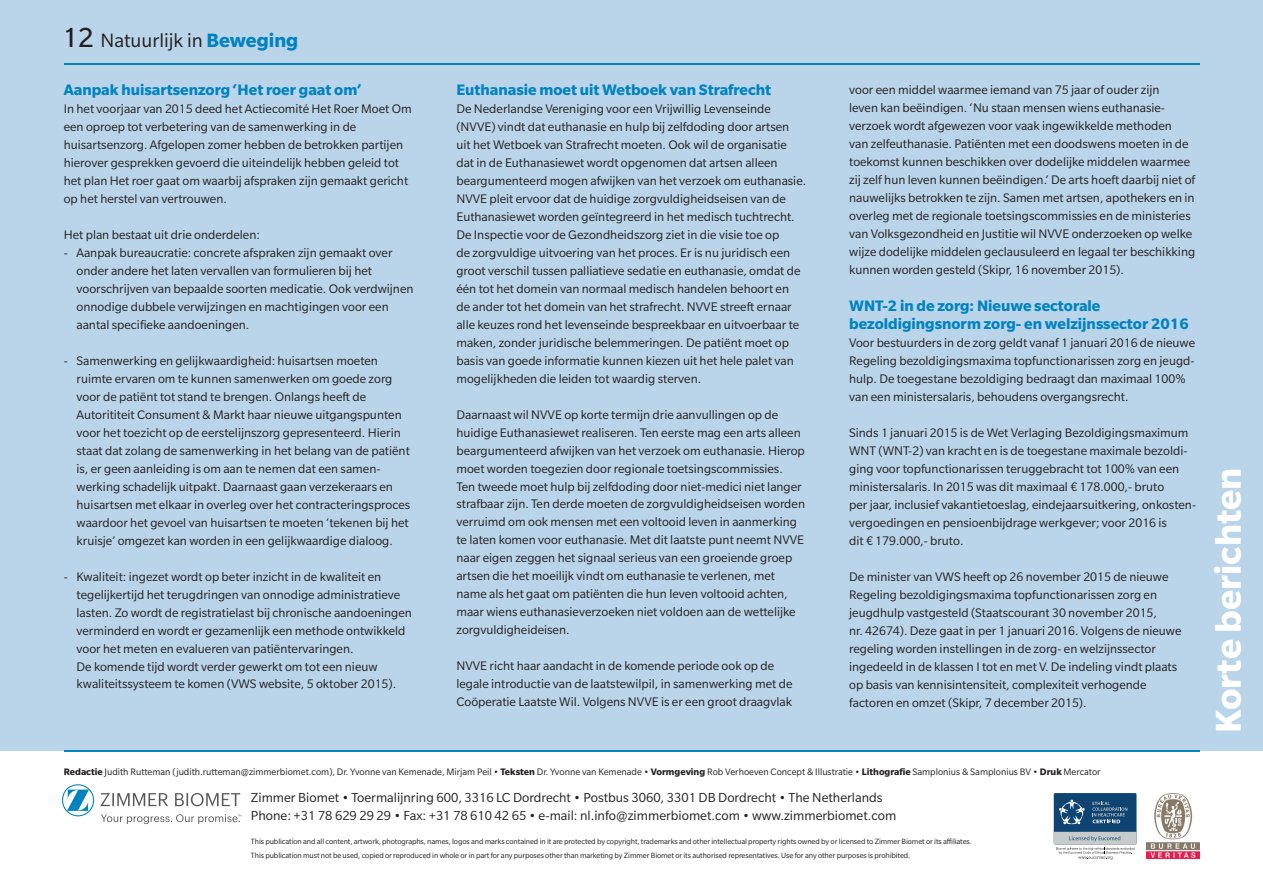
<style>
.page{position:relative;width:1263px;height:893px;background:#fff}
.page>*{position:absolute;margin:0;border:0;box-sizing:border-box;transform-origin:0 0}
.t1{font:700 39px "Slate Pro";color:#fff}
.t2{font:21px "Slate Pro";color:#231f20}
.t3{font:700 16.5px/18px "Slate Pro";color:#0083bf}
.t4{font:14.25px/18px "Slate Pro";color:#231f20}
.t5{font:13.5px/18px "Slate Pro";color:#231f20}
.t6{font:10.2px "Slate Pro";color:#231f20}
.t7{font:8.25px/13.5px "Slate Pro";letter-spacing:-.01em;color:#231f20}
.s1{font-size:30px}
.s2{font-weight:700;color:#0083bf}
.s3{font-weight:700}
</style>
<div class="page">
<div style="left:0;top:0;width:1263px;height:750px;background:#bad4ea"></div>
<hr style="left:64px;top:750px;width:1135px;height:2px;background:#0083bf">
<img style="left:1146px;top:793px;width:53px;height:66px">
<div style="left:1054px;top:793px;width:82px;height:51px;background:#0f4472"></div>
<svg style="left:1092px;top:802px;width:35px;height:21px"></svg>
<svg style="left:1059px;top:800px;width:26px;height:24px"></svg>
<svg style="left:1054px;top:832px;width:82px;height:28px"></svg>
<hr style="left:64px;top:64px;width:1135px;height:1px;background:#0083bf">
<svg style="left:100px;top:793px;width:140px;height:13px"></svg>
<svg style="left:62px;top:784px;width:32px;height:32px"></svg>
<svg style="left:101px;top:814px;width:140px;height:10px"></svg>
<h2 class="t2" style="left:62px;top:30px;width:237px"><span class="s1">12</span> Natuurlijk in <span class="s2">Beweging</span></h2>
<p class="t3" style="left:64px;top:80px;width:299px">Aanpak huisartsenzorg ‘Het roer gaat om’</p>
<p class="t5" style="left:64px;top:99px;width:350px">In het voorjaar van 2015 deed het Actiecomité Het Roer Moet Om een oproep tot verbetering van de samenwerking in de huisartsenzorg. Afgelopen zomer hebben de betrokken partijen hierover gesprekken gevoerd die uiteindelijk hebben geleid tot het plan Het roer gaat om waarbij afspraken zijn gemaakt gericht op het herstel van vertrouwen.</p>
<p class="t5" style="left:64px;top:225px;width:198px">Het plan bestaat uit drie onderdelen:</p>
<p class="t5" style="left:77px;top:243px;width:338px;text-indent:-13px">- Aanpak bureaucratie: concrete afspraken zijn gemaakt over onder andere het laten vervallen van formulieren bij het voorschrijven van bepaalde soorten medicatie. Ook verdwijnen onnodige dubbele verwijzingen en machtigingen voor een aantal specifieke aandoeningen.</p>
<p class="t5" style="left:77px;top:351px;width:335px;text-indent:-13px">- Samenwerking en gelijkwaardigheid: huisartsen moeten ruimte ervaren om te kunnen samenwerken om goede zorg voor de patiënt tot stand te brengen. Onlangs heeft de Autorititeit Consument &amp; Markt haar nieuwe uitgangspunten voor het toezicht op de eerstelijnszorg gepresenteerd. Hierin staat dat zolang de samenwerking in het belang van de patiënt is, er geen aanleiding is om aan te nemen dat een samen&shy;werking schadelijk uitpakt. Daarnaast gaan verzekeraars en huisartsen met elkaar in overleg over het contracteringsproces waardoor het gevoel van huisartsen te moeten ‘tekenen bij het kruisje’ omgezet kan worden in een gelijkwaardige dialoog.</p>
<p class="t5" style="left:77px;top:567px;width:337px;text-indent:-13px">- Kwaliteit: ingezet wordt op beter inzicht in de kwaliteit en tegelijkertijd het terugdringen van onnodige administratieve lasten. Zo wordt de registratielast bij chronische aandoeningen verminderd en wordt er gezamenlijk een methode ontwikkeld voor het meten en evalueren van patiëntervaringen.<br>De komende tijd wordt verder gewerkt om tot een nieuw kwaliteitssysteem te komen (VWS website, 5 oktober 2015).</p>
<p class="t3" style="left:456px;top:80px;width:316px">Euthanasie moet uit Wetboek van Strafrecht</p>
<p class="t5" style="left:456px;top:99px;width:351px">De Nederlandse Vereniging voor een Vrijwillig Levenseinde (NVVE) vindt dat euthanasie en hulp bij zelfdoding door artsen uit het Wetboek van Strafrecht moeten. Ook wil de organisatie dat in de Euthanasiewet wordt opgenomen dat artsen alleen beargumenteerd mogen afwijken van het verzoek om euthanasie.<br>NVVE pleit ervoor dat de huidige zorgvuldigheidseisen van de Euthanasiewet worden geïntegreerd in het medisch tuchtrecht.<br>De Inspectie voor de Gezondheidszorg ziet in die visie toe op<br>de zorgvuldige uitvoering van het proces. Er is nu juridisch een groot verschil tussen palliatieve sedatie en euthanasie, omdat de één tot het domein van normaal medisch handelen behoort en<br>de ander tot het domein van het strafrecht. NVVE streeft ernaar alle keuzes rond het levenseinde bespreekbaar en uitvoerbaar te maken, zonder juridische belemmeringen. De patiënt moet op basis van goede informatie kunnen kiezen uit het hele palet van mogelijkheden die leiden tot waardig sterven.</p>
<p class="t5" style="left:456px;top:405px;width:350px">Daarnaast wil NVVE op korte termijn drie aanvullingen op de huidige Euthanasiewet realiseren. Ten eerste mag een arts alleen beargumenteerd afwijken van het verzoek om euthanasie. Hierop moet worden toegezien door regionale toetsingscommissies.<br>Ten tweede moet hulp bij zelfdoding door niet-medici niet langer strafbaar zijn. Ten derde moeten de zorgvuldigheidseisen worden verruimd om ook mensen met een voltooid leven in aanmerking te laten komen voor euthanasie. Met dit laatste punt neemt NVVE naar eigen zeggen het signaal serieus van een groeiende groep artsen die het moeilijk vindt om euthanasie te verlenen, met name als het gaat om patiënten die hun leven voltooid achten, maar wiens euthanasieverzoeken niet voldoen aan de wettelijke zorgvuldigheideisen.</p>
<p class="t5" style="left:456px;top:657px;width:337px">NVVE richt haar aandacht in de komende periode ook op de legale introductie van de laatstewilpil, in samenwerking met de<br>Coöperatie Laatste Wil. Volgens NVVE is er een groot draagvlak</p>
<p class="t5" style="left:849px;top:81px;width:348px">voor een middel waarmee iemand van 75 jaar of ouder zijn<br>leven kan beëindigen. ‘Nu staan mensen wiens euthanasie&shy;verzoek wordt afgewezen voor vaak ingewikkelde methoden<br>van zelfeuthanasie. Patiënten met een doodswens moeten in de toekomst kunnen beschikken over dodelijke middelen waarmee zij zelf hun leven kunnen beëindigen.’ De arts hoeft daarbij niet of nauwelijks betrokken te zijn. Samen met artsen, apothekers en in overleg met de regionale toetsingscommissies en de ministeries van Volksgezondheid en Justitie wil NVVE onderzoeken op welke wijze dodelijke middelen geclausuleerd en legaal ter beschikking kunnen worden gesteld (Skipr, 16 november 2015).</p>
<p class="t3" style="left:849px;top:296px;width:341px">WNT-2 in de zorg: Nieuwe sectorale bezoldigingsnorm zorg- en welzijnssector 2016</p>
<p class="t5" style="left:849px;top:333px;width:347px">Voor bestuurders in de zorg geldt vanaf 1 januari 2016 de nieuwe Regeling bezoldigingsmaxima topfunctionarissen zorg en jeugd&shy;hulp. De toegestane bezoldiging bedraagt dan maximaal 100% van een ministersalaris, behoudens overgangsrecht.</p>
<p class="t5" style="left:849px;top:423px;width:348px">Sinds 1 januari 2015 is de Wet Verlaging Bezoldigingsmaximum WNT (WNT-2) van kracht en is de toegestane maximale bezoldi&shy;ging voor topfunctionarissen teruggebracht tot 100% van een ministersalaris. In 2015 was dit maximaal € 178.000,- bruto<br>per jaar, inclusief vakantietoeslag, eindejaarsuitkering, onkosten&shy;vergoedingen en pensioenbijdrage werkgever; voor 2016 is<br>dit € 179.000,- bruto.</p>
<p class="t5" style="left:849px;top:567px;width:334px">De minister van VWS heeft op 26 november 2015 de nieuwe Regeling bezoldigingsmaxima topfunctionarissen zorg en jeugdhulp vastgesteld (Staatscourant 30 november 2015,<br>nr. 42674). Deze gaat in per 1 januari 2016. Volgens de nieuwe regeling worden instellingen in de zorg- en welzijnssector ingedeeld in de klassen I tot en met V. De indeling vindt plaats op basis van kennisintensiteit, complexiteit verhogende factoren en omzet (Skipr, 7 december 2015).</p>
<p class="t6" style="left:64px;top:767px;width:1038px"><span class="s3">Redactie</span> Judith Rutteman (judith.rutteman@zimmerbiomet.com), Dr. Yvonne van Kemenade, Mirjam Peil • <span class="s3">Teksten</span> Dr. Yvonne van Kemenade • <span class="s3">Vormgeving</span> Rob Verhoeven Concept &amp; Illustratie • <span class="s3">Lithografie</span> Samplonius &amp; Samplonius BV • <span class="s3">Druk</span> Mercator</p>
<p class="t4" style="left:251px;top:789px;width:647px">Zimmer Biomet • Toermalijnring 600, 3316 LC Dordrecht • Postbus 3060, 3301 DB Dordrecht • The Netherlands<br>Phone: +31 78 629 29 29 • Fax: +31 78 610 42 65 • e-mail: nl.info@zimmerbiomet.com • www.zimmerbiomet.com</p>
<p class="t7" style="left:251px;top:835px;width:722px">This publication and all content, artwork, photographs, names, logos and marks contained in it are protected by copyright, trademarks and other intellectual property rights owned by or licensed to Zimmer Biomet or its affiliates.<br>This publication must not be used, copied or reproduced in whole or in part for any purposes other than marketing by Zimmer Biomet or its authorised representatives. Use for any other purposes is prohibited.</p>
<h1 class="t1" style="left:1207px;top:733px;width:266px;rotate:-90deg">Korte berichten</h1>
</div>
